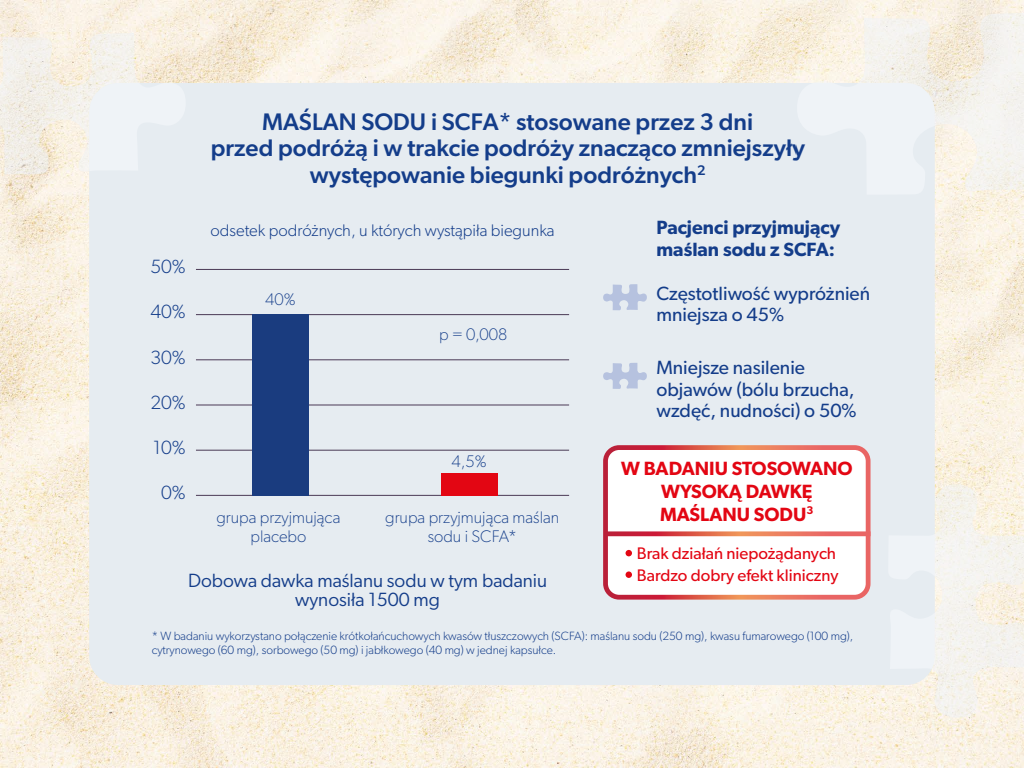
<style>
.page{position:relative;width:1024px;height:768px;background:#fff}
.page>*{position:absolute;margin:0;border:0;box-sizing:border-box;transform-origin:0 0}
.t1{font:500 24px/26.4px "Gibson";color:#143d8a;text-align:center}
.t2{font:19.2px/21.6px "Gibson";color:#143d8a}
.t3{font:19.2px/19.2px "Gibson";color:#143d8a;text-align:center}
.t4{font:600 19.2px/23.1px "Gibson";color:#e30613;text-align:center}
.t5{font:600 19.2px/21.6px "Gibson";color:#143d8a}
.t6{font:300 19.2px "Gibson";color:#143d8a}
.t7{font:100 16.8px/19.2px "Gibson";color:#143d8a;text-align:center}
.t8{font:16.8px/21.6px "Gibson";color:#e30613}
.t9{font:300 16.8px "Gibson";color:#143d8a}
.t10{font:300 12px/14.4px "Gibson";color:#143d8a}
</style>
<div class="page">
<img style="left:0;top:0;width:1024px;height:768px">
<div style="left:89px;top:83px;width:846px;height:602px;background:#e6ecf1;border-radius:29px"></div>
<hr style="left:196px;top:269px;width:373px;height:1px;background:#4a3955">
<hr style="left:196px;top:314px;width:373px;height:1px;background:#4a3955">
<hr style="left:196px;top:360px;width:373px;height:1px;background:#4a3955">
<hr style="left:196px;top:405px;width:373px;height:1px;background:#4a3955">
<hr style="left:196px;top:450px;width:373px;height:1px;background:#4a3955">
<hr style="left:196px;top:495px;width:373px;height:1px;background:#4a3955">
<div style="left:252px;top:314px;width:57px;height:182px;background:#1a3c7f"></div>
<div style="left:441px;top:473px;width:57px;height:23px;background:#e30613"></div>
<svg style="left:603px;top:284px;width:44px;height:26px"></svg>
<svg style="left:603px;top:363px;width:44px;height:26px"></svg>
<div style="left:606px;top:448px;width:262px;height:149px;background:#fff;border-radius:14px"></div>
<div style="left:603px;top:445px;width:268px;height:155px;border:5px solid #fff;border-radius:14px"></div>
<svg style="left:626px;top:550px;width:6px;height:6px"></svg>
<div style="left:626px;top:571px;width:6px;height:7px;background:#e30613;border-radius:50%"></div>
<svg style="left:605px;top:531px;width:266px;height:5px"></svg>
<svg style="left:0;top:33px;width:186px;height:141px"></svg>
<svg style="left:797px;top:13px;width:227px;height:182px;fill:#f3f3ef"></svg>
<svg style="left:888px;top:484px;width:136px;height:234px;fill:#f4f2ef"></svg>
<h1 class="t1" style="left:211px;top:108px;width:595px">MAŚLAN SODU i SCFA* stosowane przez 3 dni<br>przed podróżą i w trakcie podróży znacząco zmniejszyły występowanie biegunki podróżnych<sup>2</sup></h1>
<h2 class="t6" style="left:150px;top:255px;width:37px">50%</h2>
<h2 class="t6" style="left:150px;top:300px;width:37px">40%</h2>
<h2 class="t6" style="left:150px;top:345px;width:37px">30%</h2>
<h2 class="t6" style="left:150px;top:391px;width:37px">20%</h2>
<h2 class="t6" style="left:153px;top:436px;width:34px">10%</h2>
<h2 class="t6" style="left:161px;top:481px;width:26px">0%</h2>
<h3 class="t9" style="left:211px;top:220px;width:345px">odsetek podróżnych, u których wystąpiła biegunka</h3>
<h3 class="t7" style="left:265px;top:290px;width:32px">40%</h3>
<h3 class="t7" style="left:439px;top:324px;width:70px">p = 0,008</h3>
<h3 class="t7" style="left:452px;top:451px;width:37px">4,5%</h3>
<h3 class="t7" style="left:216px;top:507px;width:126px">grupa przyjmująca placebo</h3>
<h3 class="t7" style="left:385px;top:507px;width:176px">grupa przyjmująca maślan sodu i SCFA*</h3>
<h2 class="t3" style="left:188px;top:571px;width:361px">Dobowa dawka maślanu sodu w tym badaniu wynosiła 1500 mg</h2>
<h2 class="t5" style="left:657px;top:217px;width:185px">Pacjenci przyjmujący maślan sodu z SCFA:</h2>
<h2 class="t2" style="left:657px;top:282px;width:215px">Częstotliwość wypróżnień mniejsza o 45%</h2>
<h2 class="t2" style="left:657px;top:356px;width:202px">Mniejsze nasilenie objawów (bólu brzucha, wzdęć, nudności) o 50%</h2>
<h2 class="t4" style="left:621px;top:456px;width:233px">W BADANIU STOSOWANO<br>WYSOKĄ DAWKĘ<br>MAŚLANU SODU<sup>3</sup></h2>
<h3 class="t8" style="left:637px;top:542px;width:203px">Brak działań niepożądanych<br>Bardzo dobry efekt kliniczny</h3>
<p class="t10" style="left:152px;top:628px;width:703px">* W badaniu wykorzystano połączenie krótkołańcuchowych kwasów tłuszczowych (SCFA): maślanu sodu (250 mg), kwasu fumarowego (100 mg), cytrynowego (60 mg), sorbowego (50 mg) i jabłkowego (40 mg) w jednej kapsułce.</p>
</div>
